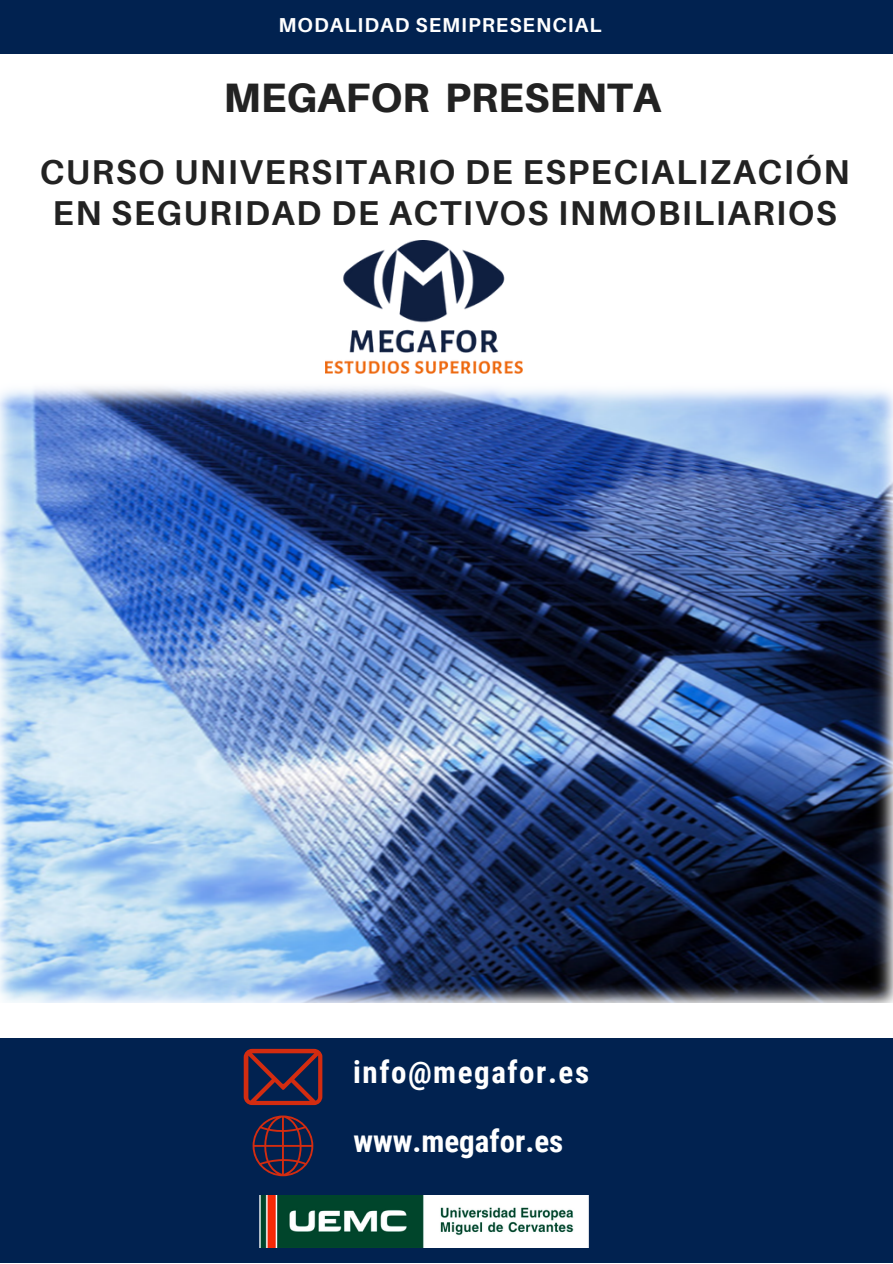
<style>
.page{position:relative;width:893px;height:1264px;background:#fff}
.page>*{position:absolute;margin:0;border:0;box-sizing:border-box;transform-origin:0 0}
.t1{font:800 41.1px "Aileron";color:#222}
.t2{font:700 34.5px/40.7px "Aileron";letter-spacing:.045em;color:#222;text-align:center}
.t3{font:700 31.05px "Roboto Condensed";letter-spacing:.05em;color:#fff}
.t4{font:700 31.05px "Roboto Condensed";color:#fff}
.t5{font:700 20.1px "Aileron";letter-spacing:.05em;color:#fff}
</style>
<div class="page">
<div style="left:0;top:0;width:892px;height:54px;background:#012250"></div>
<img style="left:325px;top:240px;width:197px;height:133px">
<img style="left:0;top:387px;width:892px;height:615px">
<div style="left:0;top:1038px;width:892px;height:224px;background:#012250"></div>
<svg style="left:244px;top:1048px;width:78px;height:57px"></svg>
<svg style="left:252px;top:1115px;width:61px;height:61px"></svg>
<img style="left:259px;top:1195px;width:330px;height:52px">
<p class="t5" style="left:278px;top:13px;width:324px">MODALIDAD SEMIPRESENCIAL</p>
<p class="t1" style="left:223px;top:72px;width:439px">MEGAFOR PRESENTA</p>
<p class="t2" style="left:40px;top:151px;width:811px">CURSO UNIVERSITARIO DE ESPECIALIZACIÓN<br>EN SEGURIDAD DE ACTIVOS INMOBILIARIOS</p>
<p class="t3" style="left:353px;top:1054px;width:237px">info@megafor.es</p>
<p class="t4" style="left:353px;top:1123px;width:211px">www.megafor.es</p>
</div>
